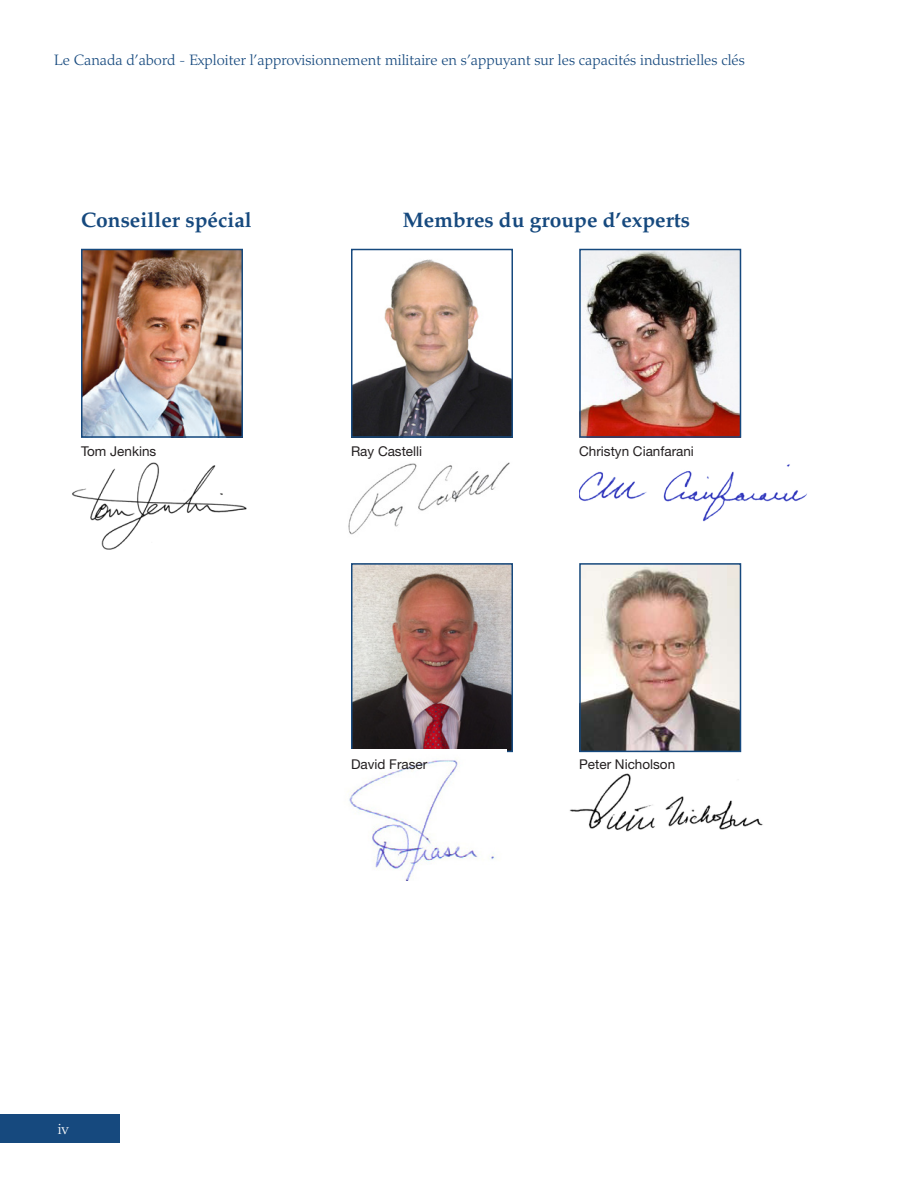
<style>
.page{position:relative;width:918px;height:1188px;background:#fff}
.page>*{position:absolute;margin:0;border:0;box-sizing:border-box;transform-origin:0 0}
.Head_2a{font:700 21px "Palatino";color:#16497e}
.Page{font:300 15px "Palatino";color:#16497e}
.Page-2{font:300 15px "Palatino";color:#fff}
.Name_Captions{font:13.5px "Helvetica Neue LT Std";color:#231f20}
</style>
<div class="page">
<img style="left:579px;top:464px;width:228px;height:57px">
<div style="left:0;top:1114px;width:120px;height:29px;background:#16497e"></div>
<img style="left:569px;top:773px;width:194px;height:59px">
<img style="left:582px;top:252px;width:156px;height:183px">
<div style="left:579px;top:249px;width:162px;height:189px;border:2px solid #16497e"></div>
<img style="left:354px;top:566px;width:156px;height:183px">
<div style="left:351px;top:563px;width:162px;height:189px;border:2px solid #16497e"></div>
<img style="left:349px;top:750px;width:158px;height:131px">
<img style="left:354px;top:259px;width:156px;height:176px">
<div style="left:351px;top:249px;width:162px;height:189px;border:2px solid #16497e"></div>
<img style="left:348px;top:462px;width:162px;height:73px">
<img style="left:84px;top:252px;width:156px;height:183px">
<div style="left:81px;top:249px;width:162px;height:189px;border:2px solid #16497e"></div>
<img style="left:582px;top:566px;width:156px;height:183px">
<div style="left:579px;top:563px;width:162px;height:189px;border:2px solid #16497e"></div>
<img style="left:72px;top:462px;width:175px;height:88px">
<p class="Page" style="left:54px;top:51px;width:692px">Le Canada d’abord - Exploiter l’approvisionnement militaire en s’appuyant sur les capacités industrielles clés</p>
<p class="Head_2a" style="left:81px;top:207px;width:172px">Conseiller spécial</p>
<p class="Head_2a" style="left:403px;top:207px;width:289px">Membres du groupe d’experts</p>
<p class="Name_Captions" style="left:81px;top:443px;width:77px">Tom Jenkins</p>
<p class="Name_Captions" style="left:351px;top:443px;width:73px">Ray Castelli</p>
<p class="Name_Captions" style="left:579px;top:443px;width:116px">Christyn Cianfarani</p>
<p class="Page-2" style="left:58px;top:1120px;width:13px">iv</p>
<p class="Name_Captions" style="left:351px;top:756px;width:78px">David Fraser</p>
<p class="Name_Captions" style="left:579px;top:756px;width:97px">Peter Nicholson</p>
</div>
